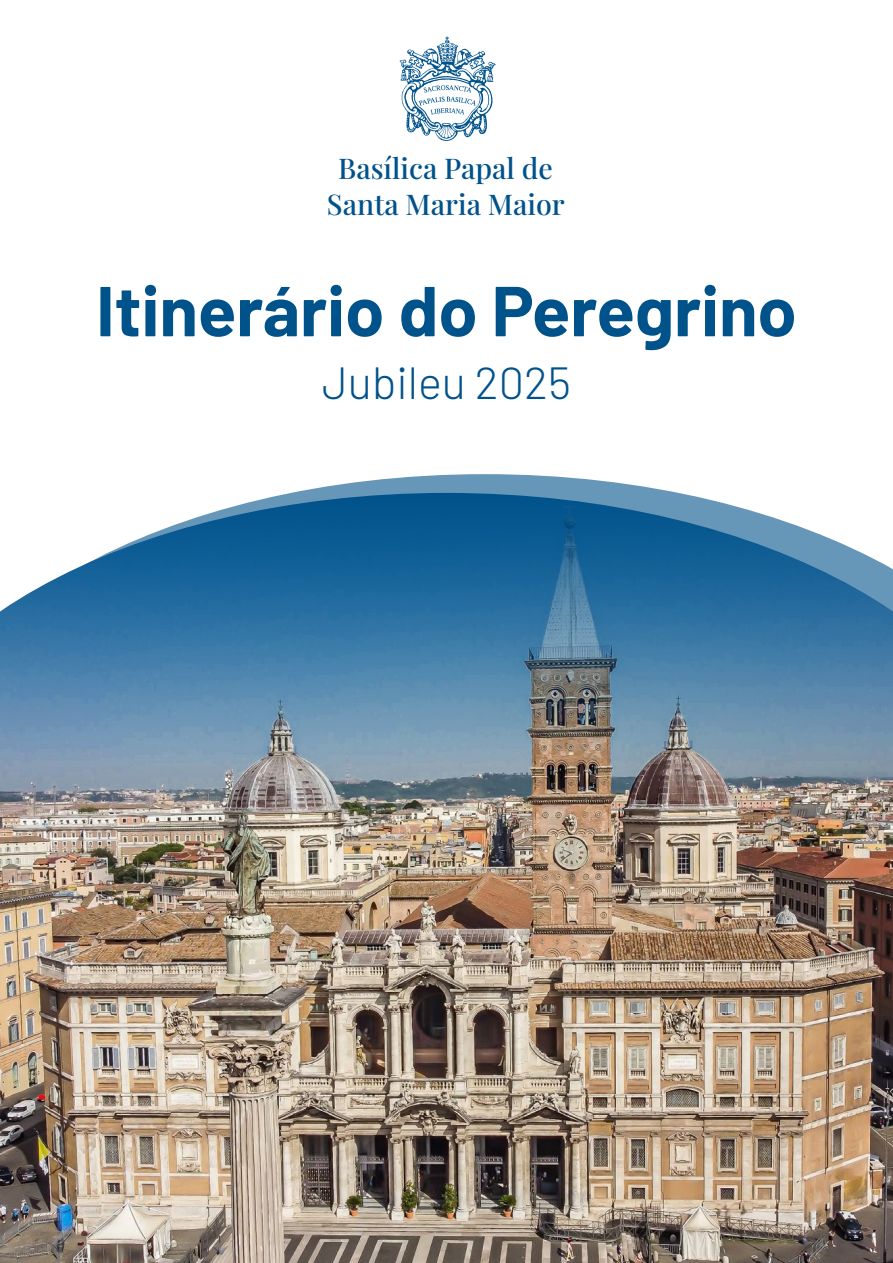
<style>
.page{position:relative;width:893px;height:1263px;background:#fff}
.page>*{position:absolute;margin:0;border:0;box-sizing:border-box;transform-origin:0 0}
.t1{font:700 70.5px "Barlow";color:#00528b}
.t2{font:300 45px "Barlow";color:#00528b}
.t3{font:28.5px/35.4px "Playfair Display";color:#00528b;text-align:center}
</style>
<div class="page">
<svg style="left:291px;top:474px;width:387px;height:19px;fill:#6697b9"></svg>
<img style="left:0;top:493px;width:893px;height:770px">
<img style="left:399px;top:36px;width:97px;height:105px">
<p class="t3" style="left:327px;top:148px;width:239px">Basílica Papal de<br>Santa Maria Maior</p>
<h1 class="t1" style="left:96px;top:259px;width:702px">Itinerário do Peregrino</h1>
<h2 class="t2" style="left:322px;top:350px;width:250px">Jubileu 2025</h2>
</div>
